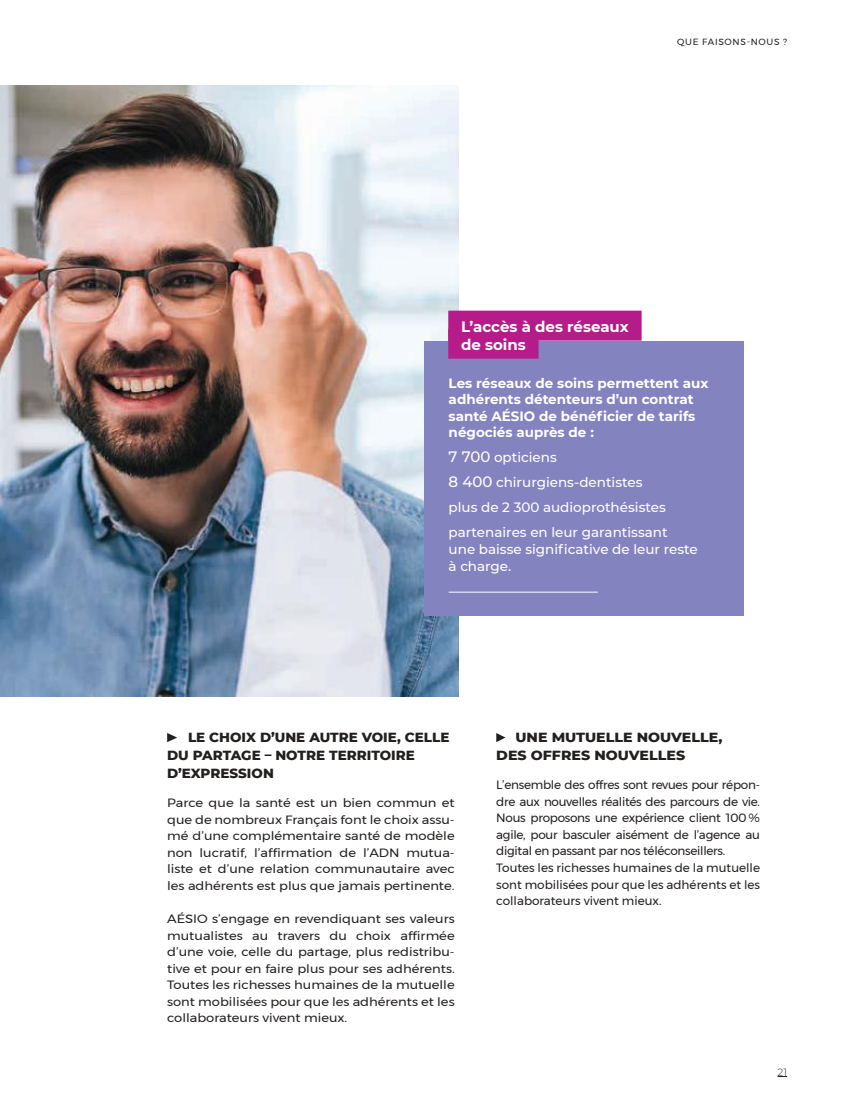
<style>
.page{position:relative;width:851px;height:1106px;background:#fff}
.page>*{position:absolute;margin:0;border:0;box-sizing:border-box;transform-origin:0 0}
.t1{font:700 15px/18px "Montserrat";color:#fff}
.t2{font:500 13.5px/25px "Montserrat";color:#fff}
.t3{font:700 13.5px/16.5px "Montserrat";color:#fff}
.t4{font:800 13.5px/18px "Montserrat";color:#241f1f}
.t5{font:800 13.5px/18px "Montserrat";color:#241f1f;scale:1.05 1}
.t6{font:12px/16.5px "Montserrat";letter-spacing:-.02em;color:#241f1f;text-align:justify;scale:1.09 1}
.t7{font:12px/16.5px "Montserrat";letter-spacing:-.02em;color:#241f1f}
.t8{font:300 10.5px "Montserrat";color:#241f1f}
.t9{font:9px "Montserrat";letter-spacing:.075em;color:#241f1f}
.s1{font-size:15px}
</style>
<div class="page">
<img style="left:0;top:85px;width:458px;height:611px">
<svg style="left:496px;top:733px;width:9px;height:9px"></svg>
<div style="left:424px;top:340px;width:319px;height:275px;background:#8383bf"></div>
<hr style="left:448px;top:592px;width:149px;height:1px;background:#fff">
<div style="left:448px;top:311px;width:193px;height:30px;background:#b51c8a"></div>
<div style="left:448px;top:329px;width:90px;height:30px;background:#b51c8a"></div>
<svg style="left:167px;top:733px;width:10px;height:9px"></svg>
<p class="t9" style="left:677px;top:35px;width:111px">QUE FAISONS-NOUS ?</p>
<p class="t1" style="left:461px;top:317px;width:169px">L’accès à des réseaux de soins</p>
<p class="t3" style="left:448px;top:374px;width:261px">Les réseaux de soins permettent aux adhérents détenteurs d’un contrat santé AÉSIO de bénéficier de tarifs négociés auprès de :</p>
<p class="t2" style="left:448px;top:444px;width:220px"><span class="s1">7 700</span> opticiens<br><span class="s1">8 400</span> chirurgiens-dentistes plus de 2 300 audioprothésistes partenaires en leur garantissant</p>
<p class="t2" style="left:448px;top:540px;width:250px;line-height:16.5px">une baisse significative de leur reste à charge.</p>
<p class="t4" style="left:167px;top:727px;width:284px;text-indent:21px">LE CHOIX D’UNE AUTRE VOIE, CELLE<br>DU PARTAGE – NOTRE TERRITOIRE<br>D’EXPRESSION</p>
<p class="t6" style="left:167px;top:794px;width:265px">Parce que la santé est un bien commun et que de nombreux Français font le choix assu&shy;mé d’une complémentaire santé de modèle non lucratif, l’affirmation de l’ADN mutua&shy;liste et d’une relation communautaire avec les adhérents est plus que jamais pertinente.</p>
<p class="t6" style="left:167px;top:910px;width:265px">AÉSIO s’engage en revendiquant ses valeurs mutualistes au travers du choix affirmée d’une voie, celle du partage, plus redistribu&shy;tive et pour en faire plus pour ses adhérents.<br>Toutes les richesses humaines de la mutuelle sont mobilisées pour que les adhérents et les collaborateurs vivent mieux.</p>
<p class="t5" style="left:496px;top:727px;width:217px;text-indent:19px">UNE MUTUELLE NOUVELLE,<br>DES OFFRES NOUVELLES</p>
<p class="t7" style="left:496px;top:776px;width:265px">L’ensemble des offres sont revues pour répon&shy;dre aux nouvelles réalités des parcours de vie.<br>Nous proposons une expérience client 100 % agile, pour basculer aisément de l’agence au digital en passant par nos téléconseillers.<br>Toutes les richesses humaines de la mutuelle sont mobilisées pour que les adhérents et les collaborateurs vivent mieux.</p>
<p class="t8" style="left:777px;top:1064px;width:11px">21</p>
</div>
